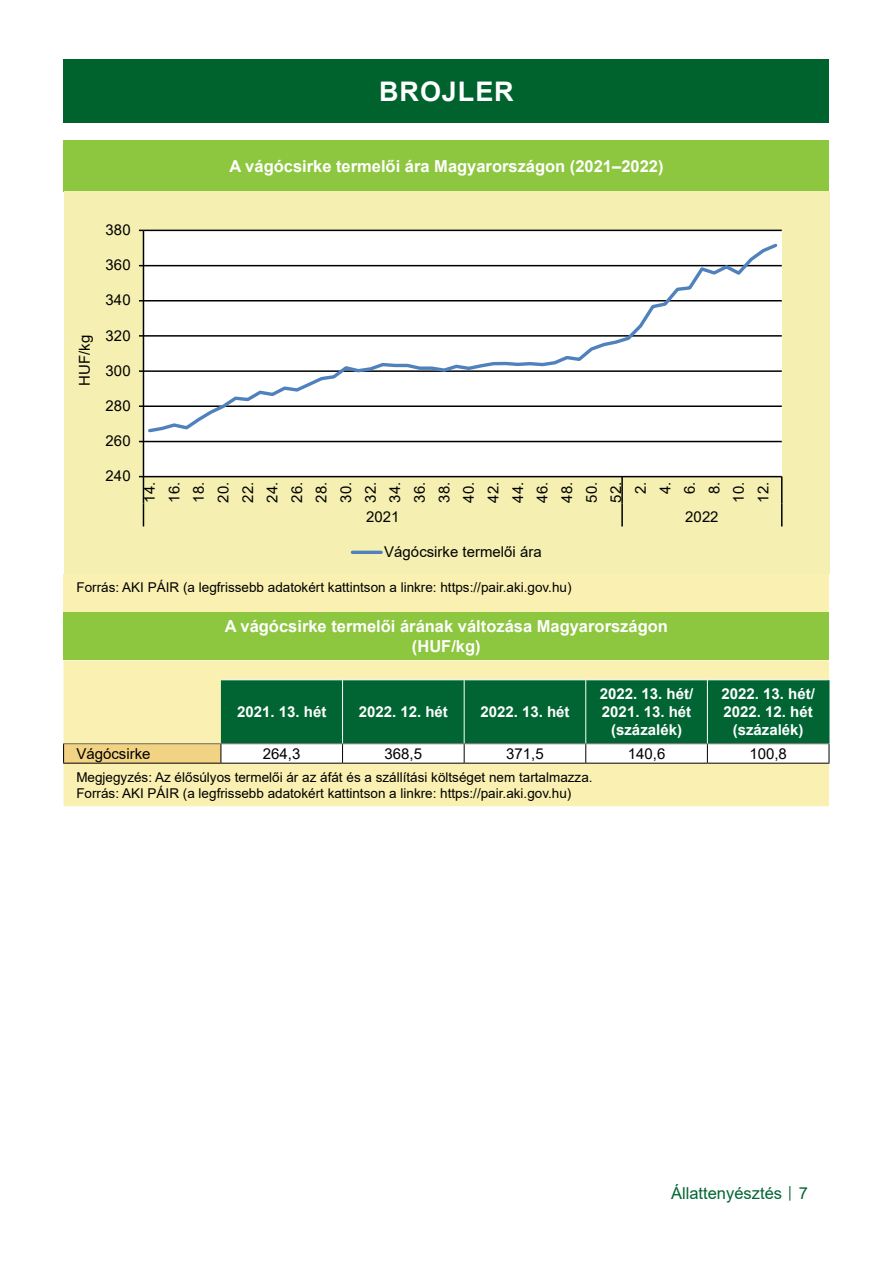
<style>
.page{position:relative;width:893px;height:1263px;background:#fff}
.page>*{position:absolute;margin:0;border:0;box-sizing:border-box;transform-origin:0 0}
.t1{font:700 27px "Arial";letter-spacing:.035em;color:#fff}
.t2{font:700 16.5px/19.8px "Arial";color:#fff;text-align:center}
.t3{font:16.5px "Arial";color:#006533}
.t4{font:15px/24.6px "Arial";color:#000;text-align:center}
.t5{font:700 15px/18px "Arial";color:#fff;text-align:center}
.t6{font:13.5px/16.2px "Arial";color:#000}
.s1{font-size:12px}
</style>
<div class="page">
<div style="left:64px;top:60px;width:765px;height:63px;background:#00632e"></div>
<div style="left:64px;top:611px;width:765px;height:49px;background:#8dc63f"></div>
<div style="left:64px;top:660px;width:765px;height:146px;background:#faf0b1"></div>
<div style="left:64px;top:744px;width:157px;height:19px;background:#f2d383"></div>
<hr style="left:221px;top:679px;width:122px;height:1px;background:#fff">
<hr style="left:343px;top:679px;width:121px;height:1px;background:#fff">
<hr style="left:464px;top:679px;width:122px;height:1px;background:#fff">
<hr style="left:586px;top:679px;width:121px;height:1px;background:#fff">
<hr style="left:707px;top:679px;width:122px;height:1px;background:#fff">
<hr style="left:63px;top:743px;width:158px;height:1px;background:#706f6f">
<svg style="left:63px;top:744px;width:1px;height:19px"></svg>
<svg style="left:221px;top:680px;width:609px;height:83px"></svg>
<hr style="left:63px;top:763px;width:158px;height:1px;background:#000">
<hr style="left:221px;top:763px;width:122px;height:1px;background:#000">
<hr style="left:343px;top:763px;width:121px;height:1px;background:#000">
<hr style="left:464px;top:763px;width:122px;height:1px;background:#000">
<hr style="left:586px;top:763px;width:121px;height:1px;background:#000">
<hr style="left:707px;top:763px;width:122px;height:1px;background:#000">
<div style="left:64px;top:140px;width:765px;height:51px;background:#8dc63f"></div>
<div style="left:64px;top:574px;width:765px;height:37px;background:#faf0b1"></div>
<div style="left:64px;top:191px;width:765px;height:383px;background:#f5f0b1"></div>
<div style="left:143px;top:230px;width:639px;height:247px;background:#fff"></div>
<hr style="left:143px;top:441px;width:639px;height:1px;background:#000">
<hr style="left:143px;top:405px;width:639px;height:2px;background:#000">
<hr style="left:143px;top:370px;width:639px;height:2px;background:#000">
<hr style="left:143px;top:335px;width:639px;height:2px;background:#000">
<hr style="left:143px;top:300px;width:639px;height:1px;background:#000">
<hr style="left:143px;top:265px;width:639px;height:1px;background:#000">
<hr style="left:143px;top:230px;width:639px;height:1px;background:#000">
<hr style="left:143px;top:230px;width:1px;height:247px;background:#000">
<hr style="left:143px;top:476px;width:639px;height:1px;background:#000">
<hr style="left:621px;top:477px;width:2px;height:27px;background:#000">
<svg style="left:139px;top:476px;width:5px;height:50px"></svg>
<hr style="left:621px;top:504px;width:2px;height:22px;background:#000">
<svg style="left:781px;top:477px;width:1px;height:49px"></svg>
<svg style="left:146px;top:243px;width:634px;height:190px"></svg>
<hr style="left:352px;top:551px;width:29px;height:3px;background:#4f81bd">
<h1 class="t1" style="left:379px;top:73px;width:136px">BROJLER</h1>
<p class="t2" style="left:229px;top:156px;width:436px">A vágócsirke termelői ára Magyarországon (2021–2022)</p>
<p class="t4" style="left:72px;top:386px;width:52px;rotate:-90deg">HUF/kg</p>
<p class="t4" style="left:106px;top:217px;width:27px">380</p>
<p class="t4" style="left:106px;top:253px;width:27px">360</p>
<p class="t4" style="left:106px;top:288px;width:27px">340</p>
<p class="t4" style="left:106px;top:323px;width:27px">320</p>
<p class="t4" style="left:106px;top:358px;width:27px">300</p>
<p class="t4" style="left:106px;top:393px;width:27px">280</p>
<p class="t4" style="left:106px;top:428px;width:27px">260</p>
<p class="t4" style="left:106px;top:464px;width:27px">240</p>
<p class="t4" style="left:137px;top:502px;width:22px;rotate:-90deg">14.<br>16.<br>18.<br>20.<br>22.<br>24.<br>26.<br>28.<br>30.<br>32.<br>34.<br>36.<br>38.<br>40.<br>42.<br>44.<br>46.<br>48.<br>50.<br>52.<br>2.<br>4.<br>6.<br>8.<br>10.<br>12.</p>
<p class="t4" style="left:366px;top:504px;width:35px">2021</p>
<p class="t4" style="left:685px;top:504px;width:35px">2022</p>
<p class="t4" style="left:384px;top:539px;width:159px">Vágócsirke termelői ára</p>
<p class="t6" style="left:77px;top:579px;width:496px">Forrás: AKI PÁIR (a legfrissebb adatokért kattintson a linkre: https://pair.aki.gov.hu)</p>
<p class="t2" style="left:225px;top:616px;width:445px">A vágócsirke termelői árának változása Magyarországon (HUF/kg)</p>
<p class="t5" style="left:237px;top:703px;width:91px">2021. 13. hét</p>
<p class="t5" style="left:359px;top:703px;width:91px">2022. 12. hét</p>
<p class="t5" style="left:480px;top:703px;width:91px">2022. 13. hét</p>
<p class="t5" style="left:600px;top:685px;width:95px">2022. 13. hét/<br>2021. 13. hét (százalék)</p>
<p class="t5" style="left:721px;top:685px;width:95px">2022. 13. hét/<br>2022. 12. hét (százalék)</p>
<p class="t4" style="left:76px;top:741px;width:76px">Vágócsirke</p>
<p class="t4" style="left:263px;top:741px;width:39px">264,3</p>
<p class="t4" style="left:385px;top:741px;width:39px">368,5</p>
<p class="t4" style="left:506px;top:741px;width:39px">371,5</p>
<p class="t4" style="left:628px;top:741px;width:39px">140,6</p>
<p class="t4" style="left:749px;top:741px;width:39px">100,8</p>
<p class="t6" style="left:76px;top:768px;width:518px">Megjegyzés: Az élősúlyos termelői ár az áfát és a szállítási költséget nem tartalmazza.<br>Forrás: AKI PÁIR (a legfrissebb adatokért kattintson a linkre: https://pair.aki.gov.hu)</p>
<p class="t3" style="left:671px;top:1182px;width:138px">Állattenyésztés <span class="s1">│</span> 7</p>
</div>
